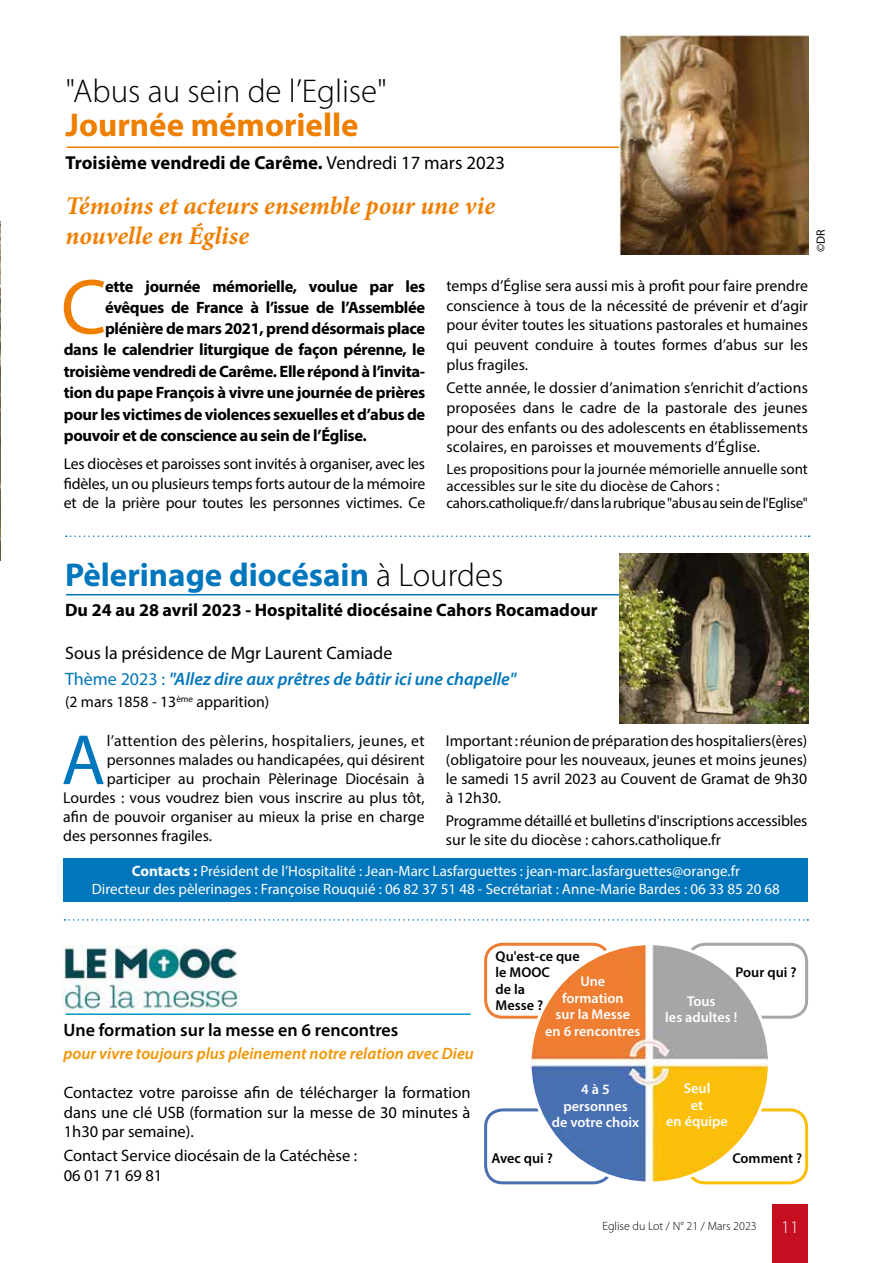
<style>
.page{position:relative;width:893px;height:1263px;background:#fff}
.page>*{position:absolute;margin:0;border:0;box-sizing:border-box;transform-origin:0 0}
.t1{font:78.75px "Myriad Pro";color:#ee7f00}
.t2{font:71.85px "Myriad Pro";color:#0076bd}
.t3{font:700 33px "Myriad Pro";color:#0076bd}
.t4{font:300 33px "Myriad Pro";color:#000}
.t5{font:700 33px "Myriad Pro";color:#ee7f00}
.t6{font:italic 700 25.5px/30px "Minion Pro";color:#ee7f00}
.t7{font:700 18.75px "Myriad Pro";color:#000}
.t8{font:italic 600 18px/25.8px "Myriad Pro";color:#0076bd}
.t9{font:700 18px "Myriad Pro";color:#000}
.t10{font:600 18px "Myriad Pro";color:#000}
.t11{font:300 18px "Myriad Pro";color:#fff}
.t12{font:700 16.5px "Myriad Pro";letter-spacing:-.02em;color:#000}
.t13{font:16.5px/19.8px "Myriad Pro";color:#000;text-align:justify}
.t14{font:italic 600 16.5px "Myriad Pro";color:#f39400}
.t15{font:15.75px/19.6px "Myriad Pro";color:#000;text-align:justify}
.t16{font:15.75px "Myriad Pro";letter-spacing:.02em;color:#000}
.t17{font:15px/18px "Myriad Pro";color:#fff;text-align:center}
.t18{font:15px/17.2px "Myriad Pro";color:#000}
.t19{font:600 14.25px/16.5px "Myriad Pro";color:#fff;text-align:center}
.t20{font:600 14.25px/16.5px "Myriad Pro";color:#000}
.t21{font:300 12px "Myriad Pro";color:#000}
.t22{font:12px "Myriad Pro";color:#000}
.s1{font-weight:400}
.s2{font-weight:300;color:#000}
.s3{font-weight:400;font-style:normal;color:#000}
.s4{font-weight:400;font-style:normal}
.s5{font-weight:700}
</style>
<div class="page">
<hr style="left:66px;top:594px;width:742px;height:1px;background:#0076bd">
<img style="left:619px;top:555px;width:189px;height:168px">
<div style="left:772px;top:1204px;width:36px;height:59px;background:#c50e1f"></div>
<hr style="left:67px;top:146px;width:742px;height:2px;background:#ee7f00">
<img style="left:619px;top:35px;width:189px;height:219px">
<svg style="left:66px;top:535px;width:744px;height:2px"></svg>
<div style="left:64px;top:858px;width:744px;height:44px;background:#0076bd"></div>
<svg style="left:65px;top:919px;width:743px;height:2px"></svg>
<img style="left:0;top:222px;width:1px;height:339px">
<hr style="left:66px;top:1013px;width:405px;height:2px;background:#009bc2">
<img style="left:61px;top:945px;width:178px;height:66px">
<div style="left:484px;top:943px;width:127px;height:76px;border:3px solid #ee7c32;border-radius:17px"></div>
<div style="left:687px;top:943px;width:121px;height:76px;border:3px solid #a6a6a6;border-radius:17px"></div>
<div style="left:687px;top:1108px;width:121px;height:76px;border:3px solid #fbbf08;border-radius:17px"></div>
<div style="left:484px;top:1108px;width:128px;height:76px;border:3px solid #4a6fb0;border-radius:17px"></div>
<img style="left:530px;top:944px;width:239px;height:239px;border-radius:120px">
<h3 class="t4" style="left:66px;top:71px;width:323px">"Abus au sein de l’Eglise"</h3>
<h3 class="t5" style="left:66px;top:103px;width:295px">Journée mémorielle</h3>
<p class="t7" style="left:66px;top:151px;width:441px">Troisième vendredi de Carême. <span class="s1">Vendredi 17 mars 2023</span></p>
<h3 class="t6" style="left:66px;top:191px;width:431px">Témoins et acteurs ensemble pour une vie nouvelle en Église</h3>
<p class="t22" style="left:813px;top:252px;width:24px;rotate:-90deg">©DR</p>
<h1 class="t1" style="left:61px;top:259px;width:47px">C</h1>
<p class="t12" style="left:105px;top:275px;width:322px">ette journée mémorielle, voulue par les</p>
<p class="t12" style="left:105px;top:296px;width:322px">évêques de France à l’issue de l’Assemblée</p>
<p class="t12" style="left:105px;top:317px;width:322px">plénière de mars 2021, prend désormais place</p>
<p class="t12" style="left:64px;top:339px;width:363px">dans le calendrier liturgique de façon pérenne, le</p>
<p class="t12" style="left:64px;top:360px;width:363px">troisième vendredi de Carême. Elle répond à l’invita-</p>
<p class="t12" style="left:64px;top:382px;width:363px">tion du pape François à vivre une journée de prières</p>
<p class="t12" style="left:64px;top:403px;width:363px">pour les victimes de violences sexuelles et d’abus de</p>
<p class="t12" style="left:64px;top:425px;width:305px">pouvoir et de conscience au sein de l’Église.</p>
<p class="t15" style="left:64px;top:454px;width:363px">Les diocèses et paroisses sont invités à organiser, avec les fidèles, un ou plusieurs temps forts autour de la mémoire et de la prière pour toutes les personnes victimes. Ce</p>
<p class="t15" style="left:446px;top:276px;width:363px">temps d’Église sera aussi mis à profit pour faire prendre conscience à tous de la nécessité de prévenir et d’agir pour éviter toutes les situations pastorales et humaines qui peuvent conduire à toutes formes d’abus sur les plus fragiles.</p>
<p class="t15" style="left:446px;top:378px;width:363px">Cette année, le dossier d’animation s’enrichit d’actions proposées dans le cadre de la pastorale des jeunes pour des enfants ou des adolescents en établissements scolaires, en paroisses et mouvements d’Église.</p>
<p class="t18" style="left:446px;top:460px;width:363px">Les propositions pour la journée mémorielle annuelle sont accessibles sur le site du diocèse de Cahors : cahors.catholique.fr/ dans la rubrique "abus au sein de l'Eglise"</p>
<h3 class="t3" style="left:65px;top:553px;width:440px">Pèlerinage diocésain <span class="s2">à Lourdes</span></h3>
<p class="t9" style="left:65px;top:598px;width:534px">Du 24 au 28 avril 2023 - Hospitalité diocésaine Cahors Rocamadour</p>
<p class="t8" style="left:65px;top:639px;width:453px"><span class="s3">Sous la présidence de Mgr Laurent Camiade<br></span><span class="s4">Thème 2023 :</span> "Allez dire aux prêtres de bâtir ici une chapelle"</p>
<p class="t15" style="left:65px;top:692px;width:206px">(2 mars 1858 - 13<sup>ème</sup> apparition)</p>
<h2 class="t2" style="left:61px;top:716px;width:45px">A</h2>
<p class="t16" style="left:107px;top:731px;width:319px">l’attention des pèlerins, hospitaliers, jeunes, et</p>
<p class="t15" style="left:107px;top:750px;width:319px">personnes malades ou handicapées, qui désirent</p>
<p class="t15" style="left:107px;top:769px;width:319px">participer au prochain Pèlerinage Diocésain à</p>
<p class="t15" style="left:63px;top:788px;width:363px">Lourdes : vous voudrez bien vous inscrire au plus tôt,</p>
<p class="t15" style="left:63px;top:806px;width:363px">afin de pouvoir organiser au mieux la prise en charge</p>
<p class="t15" style="left:63px;top:825px;width:150px">des personnes fragiles.</p>
<p class="t15" style="left:446px;top:731px;width:363px;line-height:18.9px">Important : réunion de préparation des hospitaliers(ères) (obligatoire pour les nouveaux, jeunes et moins jeunes) le samedi 15 avril 2023 au Couvent de Gramat de 9h30 à 12h30.</p>
<p class="t15" style="left:446px;top:811px;width:363px;line-height:18.9px">Programme détaillé et bulletins d'inscriptions accessibles sur le site du diocèse : cahors.catholique.fr</p>
<p class="t17" style="left:92px;top:862px;width:690px"><span class="s5">Contacts :</span> Président de l’Hospitalité : Jean-Marc Lasfarguettes : jean-marc.lasfarguettes@orange.fr<br>Directeur des pèlerinages : Françoise Rouquié : 06 82 37 51 48 - Secrétariat : Anne-Marie Bardes : 06 33 85 20 68</p>
<p class="t10" style="left:63px;top:1018px;width:336px">Une formation sur la messe en 6 rencontres</p>
<p class="t14" style="left:63px;top:1042px;width:412px">pour vivre toujours plus pleinement notre relation avec Dieu</p>
<p class="t13" style="left:64px;top:1082px;width:408px">Contactez votre paroisse afin de télécharger la formation dans une clé USB (formation sur la messe de 30 minutes à 1h30 par semaine).</p>
<p class="t13" style="left:64px;top:1146px;width:295px">Contact Service diocésain de la Catéchèse :<br>06 01 71 69 81</p>
<p class="t20" style="left:496px;top:947px;width:86px">Qu'est-ce que le MOOC<br>de la<br>Messe ?</p>
<p class="t19" style="left:545px;top:973px;width:97px">Une<br>formation<br>sur la Messe<br>en 6 rencontres</p>
<p class="t19" style="left:552px;top:1080px;width:89px">4 à 5 personnes<br>de votre choix</p>
<p class="t20" style="left:491px;top:1149px;width:63px">Avec qui ?</p>
<p class="t20" style="left:736px;top:964px;width:62px">Pour qui ?</p>
<p class="t19" style="left:665px;top:992px;width:73px">Tous<br>les adultes !</p>
<p class="t19" style="left:666px;top:1080px;width:63px">Seul<br>et<br>en équipe</p>
<p class="t20" style="left:732px;top:1149px;width:71px">Comment ?</p>
<p class="t21" style="left:602px;top:1219px;width:156px">Eglise du Lot / N° 21 / Mars 2023</p>
<p class="t11" style="left:781px;top:1216px;width:19px">11</p>
</div>
